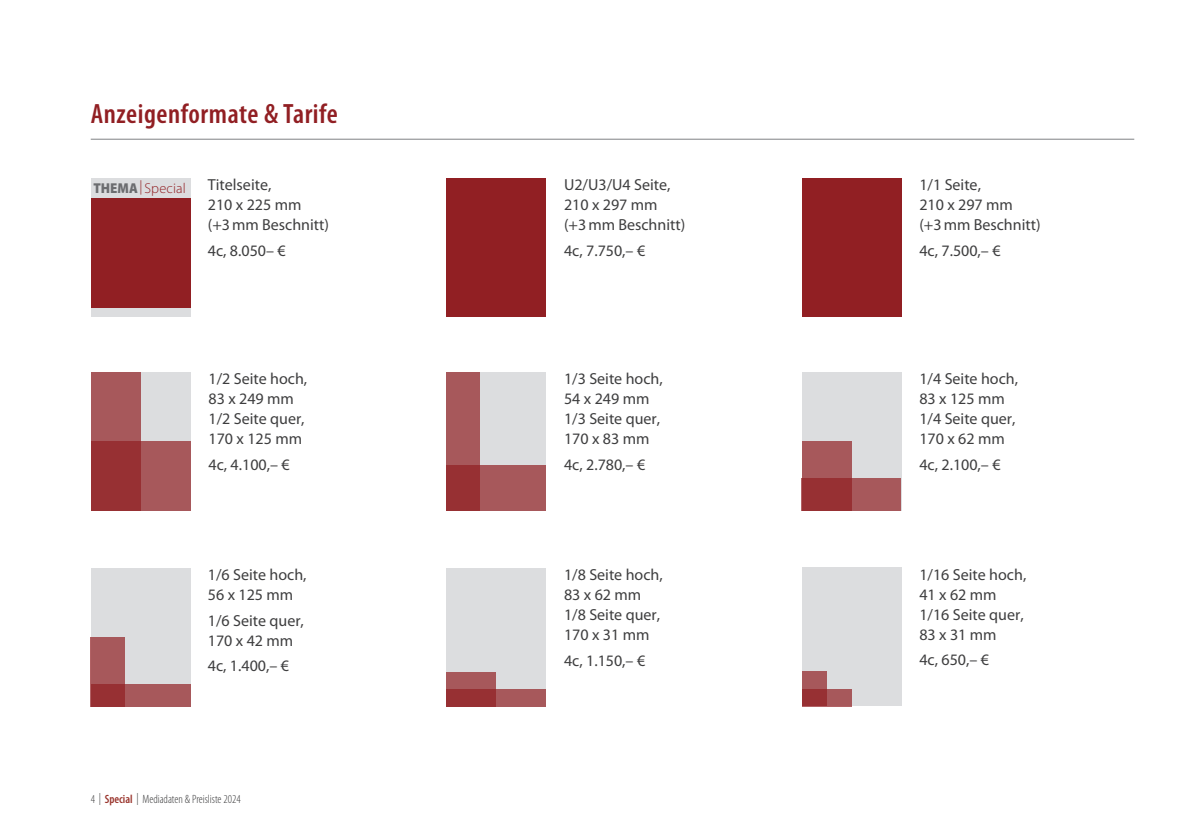
<style>
.page{position:relative;width:1191px;height:840px;background:#fff}
.page>*{position:absolute;margin:0;border:0;box-sizing:border-box;transform-origin:0 0}
.t1{font:600 condensed 28px "Myriad Pro";letter-spacing:.02em;color:#911f23}
.t2{font:16px/20px "Myriad Pro";color:#3e3e3f}
.t3{font:300 14.4px "Myriad Pro";letter-spacing:.005em;color:#911f23}
.t4{font:300 condensed 12px "Myriad Pro";color:#3e3e3f}
.s1{font-weight:900;font-stretch:semi-condensed;color:#6c6d70}
.s2{font-weight:600;color:#9a352d}
</style>
<div class="page">
<hr style="left:91px;top:139px;width:1043px;height:1px;background:#808285">
<div style="left:446px;top:372px;width:100px;height:138px;background:#dcdddf"></div>
<div style="left:446px;top:372px;width:33px;height:138px;background:#a7585b"></div>
<svg style="left:446px;top:465px;width:100px;height:45px;fill:#a7585b"></svg>
<div style="left:91px;top:567px;width:100px;height:139px;background:#dcdddf"></div>
<div style="left:91px;top:372px;width:100px;height:138px;background:#dcdddf"></div>
<div style="left:91px;top:372px;width:50px;height:138px;background:#a7585b"></div>
<svg style="left:91px;top:441px;width:100px;height:69px"></svg>
<div style="left:446px;top:567px;width:100px;height:139px;background:#dcdddf"></div>
<div style="left:446px;top:688px;width:100px;height:18px;background:#a7585b"></div>
<div style="left:446px;top:178px;width:100px;height:138px;background:#911f23"></div>
<div style="left:801px;top:178px;width:100px;height:138px;background:#911f23"></div>
<div style="left:801px;top:372px;width:100px;height:138px;background:#dcdddf"></div>
<div style="left:801px;top:478px;width:100px;height:32px;background:#a7585b"></div>
<svg style="left:801px;top:440px;width:50px;height:70px;fill:#a7585b"></svg>
<div style="left:91px;top:178px;width:100px;height:138px;background:#dcdddf"></div>
<div style="left:91px;top:198px;width:99px;height:110px;background:#911f23"></div>
<div style="left:91px;top:636px;width:34px;height:70px;background:#a7585b"></div>
<svg style="left:91px;top:684px;width:100px;height:22px;fill:#a7585b"></svg>
<svg style="left:446px;top:672px;width:50px;height:34px"></svg>
<div style="left:801px;top:567px;width:100px;height:138px;background:#dcdddf"></div>
<div style="left:801px;top:688px;width:50px;height:17px;background:#a7585b"></div>
<svg style="left:801px;top:671px;width:25px;height:34px"></svg>
<h1 class="t1" style="left:91px;top:97px;width:249px">Anzeigenformate &amp; Tarife</h1>
<p class="t3" style="left:94px;top:179px;width:94px"><span class="s1">THEMA</span>| Special</p>
<p class="t2" style="left:208px;top:174px;width:123px">Titelseite,<br>210 x 225 mm (+3mm Beschnitt)</p>
<p class="t2" style="left:208px;top:240px;width:79px">4c, 8.050– €</p>
<p class="t2" style="left:208px;top:368px;width:100px">1/2 Seite hoch,<br>83 x 249 mm<br>1/2 Seite quer,<br>170 x 125 mm</p>
<p class="t2" style="left:208px;top:454px;width:83px">4c, 4.100,– €</p>
<p class="t2" style="left:208px;top:564px;width:100px">1/6 Seite hoch,<br>56 x 125 mm</p>
<p class="t2" style="left:208px;top:609px;width:98px">1/6 Seite quer,<br>170 x 42 mm</p>
<p class="t2" style="left:208px;top:655px;width:83px">4c, 1.400,– €</p>
<p class="t4" style="left:91px;top:791px;width:151px">4 | <span class="s2">Special</span> | Mediadaten &amp; Preisliste 2024</p>
<p class="t2" style="left:564px;top:174px;width:123px">U2/U3/U4 Seite,<br>210 x 297 mm (+3mm Beschnitt)</p>
<p class="t2" style="left:564px;top:240px;width:83px">4c, 7.750,– €</p>
<p class="t2" style="left:564px;top:368px;width:100px">1/3 Seite hoch,<br>54 x 249 mm<br>1/3 Seite quer,<br>170 x 83 mm</p>
<p class="t2" style="left:564px;top:454px;width:83px">4c, 2.780,– €</p>
<p class="t2" style="left:564px;top:564px;width:100px">1/8 Seite hoch,<br>83 x 62 mm<br>1/8 Seite quer,<br>170 x 31 mm</p>
<p class="t2" style="left:564px;top:649px;width:83px">4c, 1.150,– €</p>
<p class="t2" style="left:919px;top:174px;width:123px">1/1 Seite,<br>210 x 297 mm (+3mm Beschnitt)</p>
<p class="t2" style="left:919px;top:240px;width:83px">4c, 7.500,– €</p>
<p class="t2" style="left:919px;top:368px;width:100px">1/4 Seite hoch,<br>83 x 125 mm<br>1/4 Seite quer,<br>170 x 62 mm</p>
<p class="t2" style="left:919px;top:454px;width:83px">4c, 2.100,– €</p>
<p class="t2" style="left:919px;top:563px;width:108px">1/16 Seite hoch,<br>41 x 62 mm<br>1/16 Seite quer,<br>83 x 31 mm</p>
<p class="t2" style="left:919px;top:649px;width:71px">4c, 650,– €</p>
</div>
